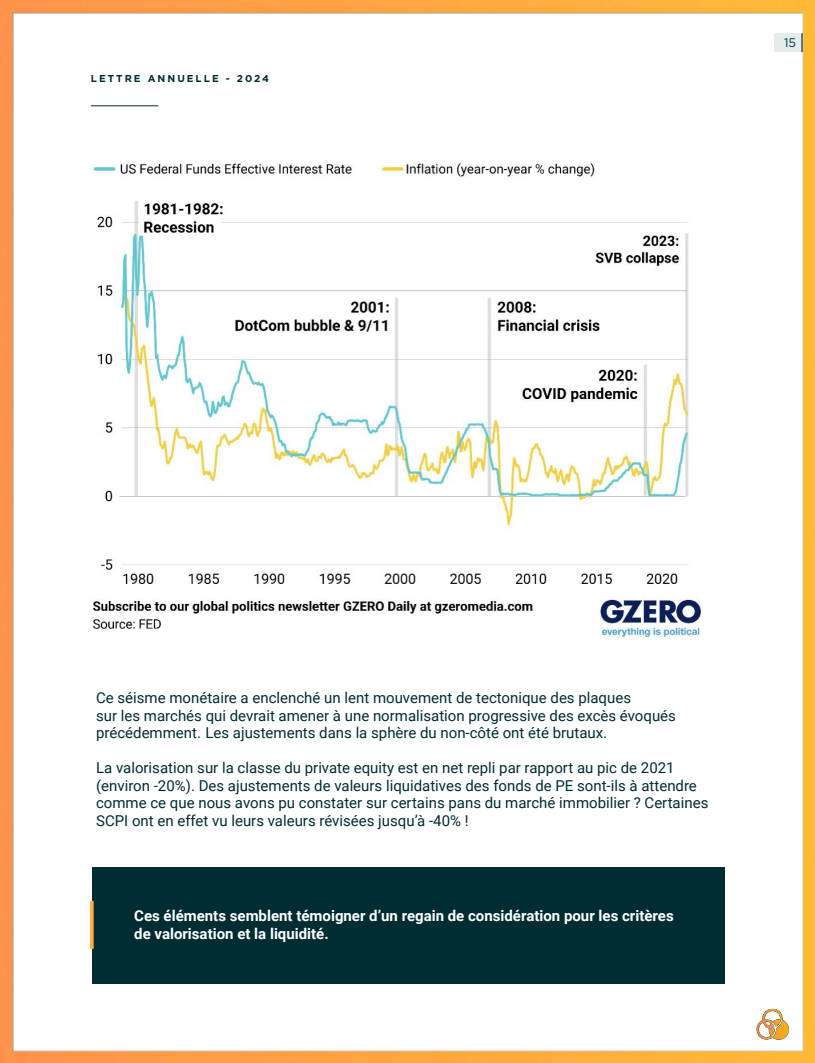
<style>
.page{position:relative;width:815px;height:1063px;background:#fff}
.page>*{position:absolute;margin:0;border:0;box-sizing:border-box;transform-origin:0 0}
.t1{font:15px/17.5px "Roboto";color:#002c33}
.t2{font:700 15px/17.5px "Roboto";color:#fff}
.t3{font:12.5px "Gotham";color:#003943}
.t4{font:700 10px "Gotham";letter-spacing:.2em;color:#002c33}
</style>
<div class="page">
<img style="left:0;top:0;width:815px;height:1063px">
<img style="left:743px;top:999px;width:59px;height:51px">
<div style="left:775px;top:33px;width:27px;height:19px;background:#e6ebec"></div>
<svg style="left:801px;top:33px;width:2px;height:19px"></svg>
<hr style="left:91px;top:105px;width:67px;height:1px;background:#002c33">
<img style="left:70px;top:137px;width:652px;height:516px">
<div style="left:92px;top:867px;width:633px;height:117px;background:#002c33"></div>
<svg style="left:90px;top:901px;width:4px;height:48px"></svg>
<p class="t4" style="left:91px;top:73px;width:180px">LETTRE ANNUELLE - 2024</p>
<p class="t3" style="left:784px;top:35px;width:14px">15</p>
<p class="t1" style="left:96px;top:689px;width:581px">Ce séisme monétaire a enclenché un lent mouvement de tectonique des plaques<br>sur les marchés qui devrait amener à une normalisation progressive des excès évoqués précédemment. Les ajustements dans la sphère du non-côté ont été brutaux.</p>
<p class="t1" style="left:96px;top:759px;width:614px">La valorisation sur la classe du private equity est en net repli par rapport au pic de 2021 (environ -20%). Des ajustements de valeurs liquidatives des fonds de PE sont-ils à attendre comme ce que nous avons pu constater sur certains pans du marché immobilier ? Certaines SCPI ont en effet vu leurs valeurs révisées jusqu’à -40% !</p>
<p class="t2" style="left:134px;top:907px;width:541px">Ces éléments semblent témoigner d’un regain de considération pour les critères de valorisation et la liquidité.</p>
</div>
